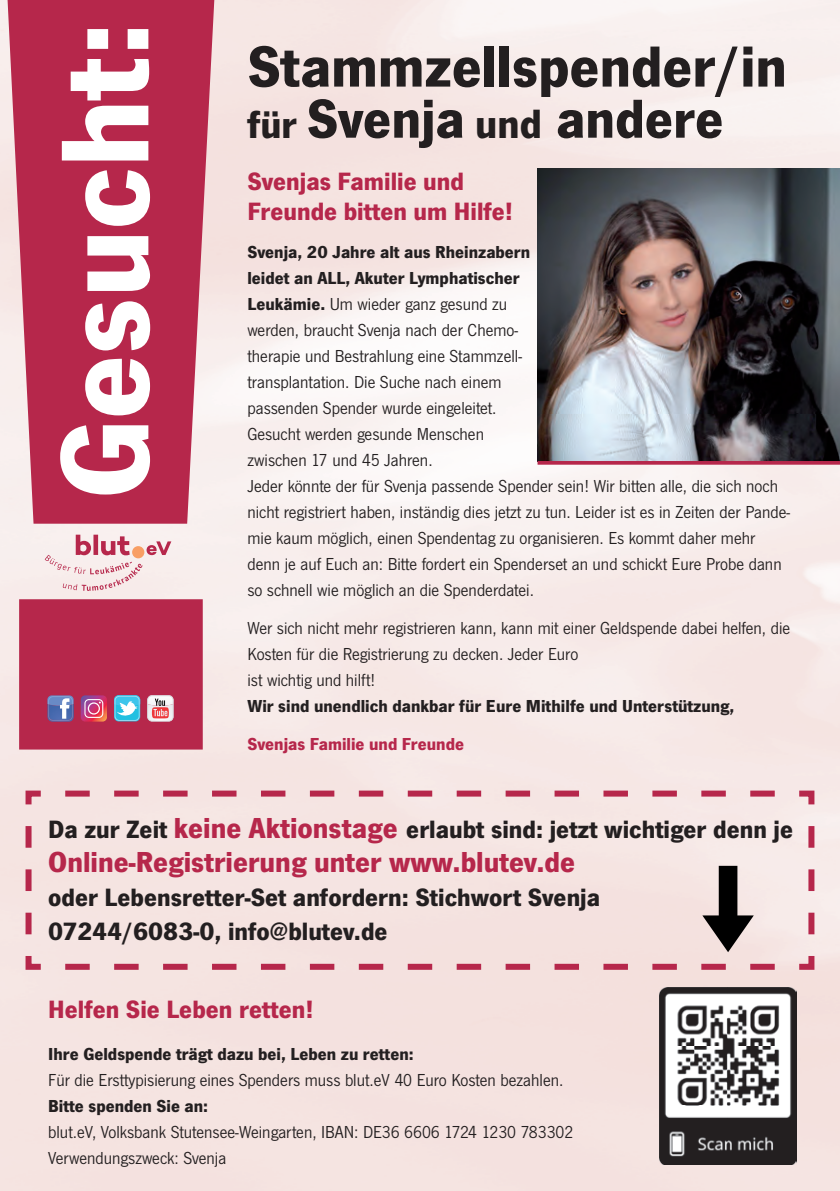
<style>
.page{position:relative;width:840px;height:1191px;background:#fff}
.page>*{position:absolute;margin:0;border:0;box-sizing:border-box;transform-origin:0 0}
.t1{font:700 129.6px "News Got T";color:#fff}
.t2{font:700 60px "News Got T";color:#231f20}
.t3{font:700 56.8px "News Got T";color:#231f20}
.t4{font:700 30px "News Got T";color:#b6274b}
.t5{font:700 26px/34px "News Got T";color:#231f20}
.t6{font:700 26px/30px "News Got T";color:#b6274b}
.t7{font:18px/26px "News Got T";color:#231f20}
.t8{font:700 18px "News Got T";color:#231f20}
.t9{font:700 18px "News Got T";color:#b6274b}
.s1{font-size:40.2px}
.s2{font-size:42.4px}
.s3{font-weight:700}
.s4{font-size:30px;color:#b6274b}
</style>
<div class="page">
<img style="left:0;top:0;width:839px;height:1191px">
<svg style="left:8px;top:0;width:206px;height:749px;background:#c14967"></svg>
<svg style="left:45px;top:534px;width:126px;height:57px;background:#eecfd2"></svg>
<img style="left:537px;top:168px;width:302px;height:293px">
<svg style="left:537px;top:461px;width:302px;height:4px"></svg>
<svg style="left:147px;top:695px;width:26px;height:26px"></svg>
<svg style="left:114px;top:695px;width:26px;height:26px"></svg>
<svg style="left:47px;top:695px;width:27px;height:26px"></svg>
<svg style="left:81px;top:695px;width:26px;height:26px"></svg>
<div style="left:23px;top:787px;width:794px;height:185px;background:#f5e4e1"></div>
<img style="left:659px;top:987px;width:137px;height:177px">
<svg style="left:702px;top:866px;width:51px;height:86px;background:#8c8381"></svg>
<h1 class="t1" style="left:28px;top:498px;width:479px;rotate:-90deg">Gesucht:</h1>
<h2 class="t2" style="left:247px;top:31px;width:540px">Stammzellspender/in</h2>
<h3 class="t3" style="left:247px;top:85px;width:477px"><span class="s1">für</span> Svenja <span class="s2">und</span> andere</h3>
<h3 class="t6" style="left:247px;top:165px;width:267px">Svenjas Familie und<br>Freunde bitten um Hilfe!</h3>
<p class="t7" style="left:247px;top:238px;width:544px"><span class="s3">Svenja, 20 Jahre alt aus Rheinzabern<br>leidet an ALL, Akuter Lymphatischer<br>Leukämie.</span> Um wieder ganz gesund zu<br>werden, braucht Svenja nach der Chemo-<br>therapie und Bestrahlung eine Stammzell-<br>transplantation. Die Suche nach einem<br>passenden Spender wurde eingeleitet.<br>Gesucht werden gesunde Menschen<br>zwischen 17 und 45 Jahren.<br>Jeder könnte der für Svenja passende Spender sein! Wir bitten alle, die sich noch nicht registriert haben, inständig dies jetzt zu tun. Leider ist es in Zeiten der Pande&shy;mie kaum möglich, einen Spendentag zu organisieren. Es kommt daher mehr denn je auf Euch an: Bitte fordert ein Spenderset an und schickt Eure Probe dann so schnell wie möglich an die Spenderdatei.</p>
<p class="t7" style="left:247px;top:614px;width:544px">Wer sich nicht mehr registrieren kann, kann mit einer Geldspende dabei helfen, die<br>Kosten für die Registrierung zu decken. Jeder Euro<br>ist wichtig und hilft!</p>
<p class="t8" style="left:247px;top:695px;width:488px">Wir sind unendlich dankbar für Eure Mithilfe und Unterstützung,</p>
<p class="t9" style="left:247px;top:733px;width:218px">Svenjas Familie und Freunde</p>
<h3 class="t5" style="left:48px;top:812px;width:745px">Da zur Zeit <span class="s4">keine Aktionstage</span> erlaubt sind: jetzt wichtiger denn je</h3>
<h3 class="t4" style="left:48px;top:844px;width:528px">Online-Registrierung unter www.blutev.de</h3>
<h3 class="t5" style="left:48px;top:880px;width:553px">oder Lebensretter-Set anfordern: Stichwort Svenja<br>07244/6083-0, info@blutev.de</h3>
<h3 class="t6" style="left:48px;top:993px;width:267px">Helfen Sie Leben retten!</h3>
<p class="t8" style="left:48px;top:1043px;width:367px">Ihre Geldspende trägt dazu bei, Leben zu retten:</p>
<p class="t7" style="left:48px;top:1066px;width:516px">Für die Ersttypisierung eines Spenders muss blut.eV 40 Euro Kosten bezahlen.</p>
<p class="t8" style="left:48px;top:1095px;width:161px">Bitte spenden Sie an:</p>
<p class="t7" style="left:48px;top:1118px;width:526px">blut.eV, Volksbank Stutensee-Weingarten, IBAN: DE36 6606 1724 1230 783302<br>Verwendungszweck: Svenja</p>
</div>
